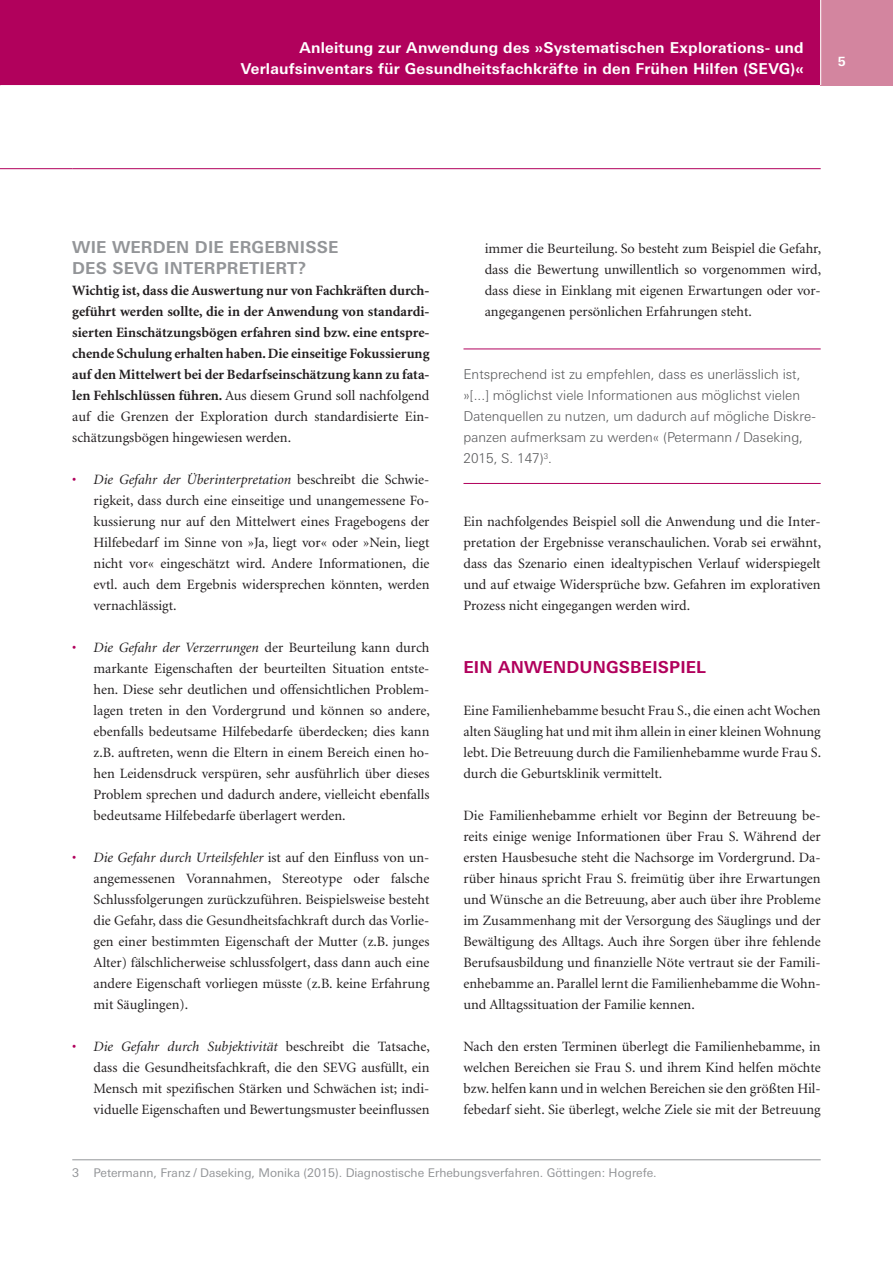
<style>
.page{position:relative;width:893px;height:1263px;background:#fff}
.page>*{position:absolute;margin:0;border:0;box-sizing:border-box;transform-origin:0 0}
.t1{font:700 16.5px/21px "Linotype Univers Basic";letter-spacing:.01em;color:#939598}
.t2{font:700 16.5px "Linotype Univers Basic";letter-spacing:.01em;color:#b1015c}
.t3{font:700 15px/21px "Linotype Univers Basic";letter-spacing:.015em;color:#fff;text-align:right}
.t4{font:14.25px/21px "Minion";color:#231f20;text-align:justify}
.t5{font:700 14.25px/21px "Minion";color:#231f20;text-align:justify}
.t6{font:300 13.5px/21px "Linotype Univers Basic";color:#57585a}
.t7{font:700 12.75px "Linotype Univers Basic";color:#fff}
.t8{font:12px "Linotype Univers Basic";color:#939598}
.s1{font-weight:400}
.s2{color:#b1015c}
.s3{font-style:italic}
</style>
<div class="page">
<div style="left:0;top:0;width:820px;height:85px;background:#b1015c"></div>
<div style="left:821px;top:0;width:72px;height:85px;background:#d3859f"></div>
<hr style="left:0;top:168px;width:72px;height:1px;background:#b1015c">
<hr style="left:72px;top:168px;width:749px;height:1px;background:#b1015c">
<hr style="left:463px;top:349px;width:358px;height:1px;background:#b1015c">
<hr style="left:463px;top:483px;width:358px;height:1px;background:#b1015c">
<hr style="left:72px;top:1159px;width:749px;height:1px;background:#939598">
<p class="t3" style="left:241px;top:37px;width:564px">Anleitung zur Anwendung des »Systematischen Explorations- und<br>Verlaufsinventars für Gesundheitsfachkräfte in den Frühen Hilfen (SEVG)«</p>
<p class="t7" style="left:838px;top:54px;width:10px">5</p>
<p class="t1" style="left:72px;top:237px;width:268px">WIE WERDEN DIE ERGEBNISSE<br>DES SEVG INTERPRETIERT?</p>
<p class="t5" style="left:72px;top:280px;width:359px">Wichtig ist, dass die Auswertung nur von Fachkräften durch&shy;geführt werden sollte, die in der Anwendung von standardi&shy;sierten Einschätzungsbögen erfahren sind bzw. eine entspre&shy;chende Schulung erhalten haben. Die einseitige Fokussierung auf den Mittelwert bei der Bedarfseinschätzung kann zu fata&shy;len Fehlschlüssen führen. <span class="s1">Aus diesem Grund soll nachfolgend auf die Grenzen der Exploration durch standardisierte Ein&shy;schätzungsbögen hingewiesen werden.</span></p>
<p class="t4" style="left:94px;top:470px;width:337px;text-indent:-21px"><span class="s2">•</span> <span class="s3">Die Gefahr der Überinterpretation</span> beschreibt die Schwie&shy;rigkeit, dass durch eine einseitige und unangemessene Fo&shy;kussierung nur auf den Mittelwert eines Fragebogens der Hilfebedarf im Sinne von »Ja, liegt vor« oder »Nein, liegt nicht vor« eingeschätzt wird. Andere Informationen, die evtl. auch dem Ergebnis widersprechen könnten, werden vernachlässigt.</p>
<p class="t4" style="left:94px;top:638px;width:338px;text-indent:-21px"><span class="s2">•</span> <span class="s3">Die Gefahr der Verzerrungen</span> der Beurteilung kann durch markante Eigenschaften der beurteilten Situation entste&shy;hen. Diese sehr deutlichen und offensichtlichen Problem&shy;lagen treten in den Vordergrund und können so andere, ebenfalls bedeutsame Hilfebedarfe überdecken; dies kann z.B. auftreten, wenn die Eltern in einem Bereich einen ho&shy;hen Leidensdruck verspüren, sehr ausführlich über dieses Problem sprechen und dadurch andere, vielleicht ebenfalls bedeutsame Hilfebedarfe überlagert werden.</p>
<p class="t4" style="left:94px;top:848px;width:337px;text-indent:-21px"><span class="s2">•</span> <span class="s3">Die Gefahr durch Urteilsfehler</span> ist auf den Einfluss von un&shy;angemessenen Vorannahmen, Stereotype oder falsche Schlussfolgerungen zurückzuführen. Beispielsweise besteht die Gefahr, dass die Gesundheitsfachkraft durch das Vorlie&shy;gen einer bestimmten Eigenschaft der Mutter (z.B. junges Alter) fälschlicherweise schlussfolgert, dass dann auch eine andere Eigenschaft vorliegen müsste (z.B. keine Erfahrung mit Säuglingen).</p>
<p class="t4" style="left:94px;top:1037px;width:338px;text-indent:-21px"><span class="s2">•</span> <span class="s3">Die Gefahr durch Subjektivität</span> beschreibt die Tatsache, dass die Gesundheitsfachkraft, die den SEVG ausfüllt, ein Mensch mit spezifischen Stärken und Schwächen ist; indi&shy;viduelle Eigenschaften und Bewertungsmuster beeinflussen</p>
<p class="t4" style="left:485px;top:239px;width:338px">immer die Beurteilung. So besteht zum Beispiel die Gefahr, dass die Bewertung unwillentlich so vorgenommen wird, dass diese in Einklang mit eigenen Erwartungen oder vor&shy;angegangenen persönlichen Erfahrungen steht.</p>
<p class="t6" style="left:463px;top:364px;width:354px">Entsprechend ist zu empfehlen, dass es unerlässlich ist, »[...] möglichst viele Informationen aus möglichst vielen Datenquellen zu nutzen, um dadurch auf mögliche Diskre&shy;panzen aufmerksam zu werden« (Petermann / Daseking, 2015, S. 147)<sup>3</sup>.</p>
<p class="t4" style="left:463px;top:512px;width:359px">Ein nachfolgendes Beispiel soll die Anwendung und die Inter&shy;pretation der Ergebnisse veranschaulichen. Vorab sei erwähnt, dass das Szenario einen idealtypischen Verlauf widerspiegelt und auf etwaige Widersprüche bzw. Gefahren im explorativen Prozess nicht eingegangen werden wird.</p>
<p class="t2" style="left:463px;top:657px;width:244px">EIN ANWENDUNGSBEISPIEL</p>
<p class="t4" style="left:463px;top:701px;width:359px">Eine Familienhebamme besucht Frau S., die einen acht Wochen alten Säugling hat und mit ihm allein in einer kleinen Wohnung lebt. Die Betreuung durch die Familienhebamme wurde Frau S. durch die Geburtsklinik vermittelt.</p>
<p class="t4" style="left:463px;top:806px;width:359px">Die Familienhebamme erhielt vor Beginn der Betreuung be&shy;reits einige wenige Informationen über Frau S. Während der ersten Hausbesuche steht die Nachsorge im Vordergrund. Da&shy;rüber hinaus spricht Frau S. freimütig über ihre Erwartungen und Wünsche an die Betreuung, aber auch über ihre Probleme im Zusammenhang mit der Versorgung des Säuglings und der Bewältigung des Alltags. Auch ihre Sorgen über ihre fehlende Berufsausbildung und finanzielle Nöte vertraut sie der Famili&shy;enhebamme an. Parallel lernt die Familienhebamme die Wohn&shy;und Alltagssituation der Familie kennen.</p>
<p class="t4" style="left:463px;top:1037px;width:359px">Nach den ersten Terminen überlegt die Familienhebamme, in welchen Bereichen sie Frau S. und ihrem Kind helfen möchte bzw. helfen kann und in welchen Bereichen sie den größten Hil&shy;febedarf sieht. Sie überlegt, welche Ziele sie mit der Betreuung</p>
<p class="t8" style="left:72px;top:1166px;width:586px">3 Petermann, Franz / Daseking, Monika (2015). Diagnostische Erhebungsverfahren. Göttingen: Hogrefe.</p>
</div>
